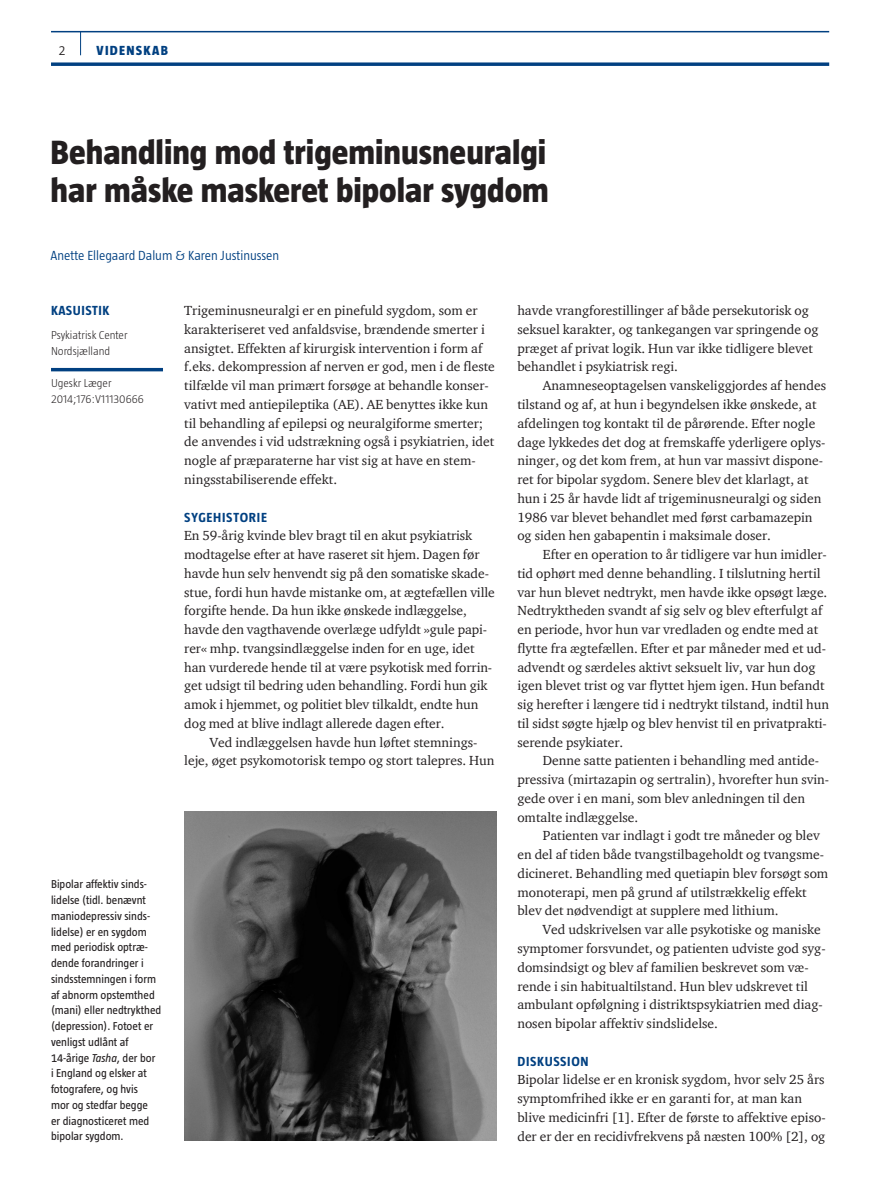
<style>
.page{position:relative;width:893px;height:1191px;background:#fff}
.page>*{position:absolute;margin:0;border:0;box-sizing:border-box;transform-origin:0 0}
.t1{font:800 34.5px/38.2px "Taz";color:#231f20}
.t2{font:13.5px/18.8px "ITC Charter Com";color:#231f20}
.t3{font:300 13.5px "Taz";color:#014081}
.t4{font:700 13.5px "Taz";letter-spacing:.05em;color:#014081}
.t5{font:800 13.5px "Taz";letter-spacing:.095em;color:#014081}
.t6{font:300 13.5px "Taz";color:#231f20}
.t7{font:11.7px/15.8px "Taz";color:#231f20}
.t8{font:300 11.7px/15.8px "Taz";color:#231f20}
.s1{font-style:italic}
</style>
<div class="page">
<hr style="left:51px;top:31px;width:778px;height:1px;background:#014081">
<svg style="left:51px;top:62px;width:778px;height:4px;background:#235991"></svg>
<svg style="left:80px;top:32px;width:1px;height:23px"></svg>
<hr style="left:51px;top:368px;width:112px;height:3px;background:#014081">
<img style="left:184px;top:811px;width:312px;height:329px">
<p class="t6" style="left:59px;top:43px;width:8px">2</p>
<p class="t5" style="left:97px;top:43px;width:73px">VIDENSKAB</p>
<h1 class="t1" style="left:51px;top:133px;width:500px">Behandling mod trigeminusneuralgi har måske maskeret bipolar sygdom</h1>
<p class="t3" style="left:51px;top:248px;width:230px">Anette Ellegaard Dalum &amp; Karen Justinussen</p>
<p class="t4" style="left:51px;top:303px;width:60px">KASUISTIK</p>
<p class="t8" style="left:51px;top:327px;width:78px">Psykiatrisk Center<br>Nordsjælland</p>
<p class="t8" style="left:51px;top:375px;width:94px">Ugeskr Læger<br>2014;176:V11130666</p>
<p class="t2" style="left:184px;top:301px;width:312px">Trigeminusneuralgi er en pinefuld sygdom, som er karakteriseret ved anfaldsvise, brændende smerter i ansigtet. Effekten af kirurgisk intervention i form af f.eks. dekompression af nerven er god, men i de fleste tilfælde vil man primært forsøge at behandle konser&shy;vativt med antiepileptika (AE). AE benyttes ikke kun til behandling af epilepsi og neuralgiforme smerter; de anvendes i vid udstrækning også i psykiatrien, idet nogle af præparaterne har vist sig at have en stem&shy;ningsstabiliserende effekt.</p>
<p class="t4" style="left:184px;top:509px;width:84px">SYGEHISTORIE</p>
<p class="t2" style="left:184px;top:526px;width:312px">En 59-årig kvinde blev bragt til en akut psykiatrisk modtagelse efter at have raseret sit hjem. Dagen før havde hun selv henvendt sig på den somatiske skade&shy;stue, fordi hun havde mistanke om, at ægtefællen ville forgifte hende. Da hun ikke ønskede indlæggelse, havde den vagthavende overlæge udfyldt »gule papi&shy;rer« mhp. tvangsindlæggelse inden for en uge, idet han vurderede hende til at være psykotisk med forrin&shy;get udsigt til bedring uden behandling. Fordi hun gik amok i hjemmet, og politiet blev tilkaldt, endte hun dog med at blive indlagt allerede dagen efter.</p>
<p class="t2" style="left:184px;top:732px;width:312px;text-indent:26px">Ved indlæggelsen havde hun løftet stemnings&shy;leje, øget psykomotorisk tempo og stort talepres. Hun</p>
<p class="t7" style="left:51px;top:876px;width:112px">Bipolar affektiv sinds&shy;lidelse (tidl. benævnt maniodepressiv sinds&shy;lidelse) er en sygdom med periodisk optræ&shy;dende forandringer i sindsstemningen i form af abnorm opstemthed (mani) eller nedtrykthed (depression). Fotoet er venligst udlånt af<br>14-årige <span class="s1">Tasha</span>, der bor<br>i England og elsker at fotografere, og hvis<br>mor og stedfar begge<br>er diagnosticeret med bipolar sygdom.</p>
<p class="t2" style="left:517px;top:301px;width:303px">havde vrangforestillinger af både persekutorisk og seksuel karakter, og tankegangen var springende og præget af privat logik. Hun var ikke tidligere blevet behandlet i psykiatrisk regi.</p>
<p class="t2" style="left:517px;top:376px;width:310px;text-indent:26px">Anamneseoptagelsen vanskeliggjordes af hendes tilstand og af, at hun i begyndelsen ikke ønskede, at afdelingen tog kontakt til de pårørende. Efter nogle dage lykkedes det dog at fremskaffe yderligere oplys&shy;ninger, og det kom frem, at hun var massivt dispone&shy;ret for bipolar sygdom. Senere blev det klarlagt, at hun i 25 år havde lidt af trigeminusneuralgi og siden 1986 var blevet behandlet med først carbamazepin og siden hen gabapentin i maksimale doser.</p>
<p class="t2" style="left:517px;top:545px;width:313px;text-indent:26px">Efter en operation to år tidligere var hun imidler&shy;tid ophørt med denne behandling. I tilslutning hertil var hun blevet nedtrykt, men havde ikke opsøgt læge.<br>Nedtryktheden svandt af sig selv og blev efterfulgt af en periode, hvor hun var vredladen og endte med at flytte fra ægtefællen. Efter et par måneder med et ud&shy;advendt og særdeles aktivt seksuelt liv, var hun dog igen blevet trist og var flyttet hjem igen. Hun befandt sig herefter i længere tid i nedtrykt tilstand, indtil hun til sidst søgte hjælp og blev henvist til en privatprakti&shy;serende psykiater.</p>
<p class="t2" style="left:517px;top:751px;width:313px;text-indent:26px">Denne satte patienten i behandling med antide&shy;pressiva (mirtazapin og sertralin), hvorefter hun svin&shy;gede over i en mani, som blev anledningen til den omtalte indlæggelse.</p>
<p class="t2" style="left:517px;top:826px;width:312px;text-indent:26px">Patienten var indlagt i godt tre måneder og blev en del af tiden både tvangstilbageholdt og tvangsme&shy;dicineret. Behandling med quetiapin blev forsøgt som monoterapi, men på grund af utilstrækkelig effekt blev det nødvendigt at supplere med lithium.</p>
<p class="t2" style="left:517px;top:920px;width:310px;text-indent:26px">Ved udskrivelsen var alle psykotiske og maniske symptomer forsvundet, og patienten udviste god syg&shy;domsindsigt og blev af familien beskrevet som væ&shy;rende i sin habitualtilstand. Hun blev udskrevet til ambulant opfølgning i distriktspsykiatrien med diag&shy;nosen bipolar affektiv sindslidelse.</p>
<p class="t4" style="left:517px;top:1053px;width:73px">DISKUSSION</p>
<p class="t2" style="left:517px;top:1070px;width:310px">Bipolar lidelse er en kronisk sygdom, hvor selv 25 års symptomfrihed ikke er en garanti for, at man kan blive medicinfri [1]. Efter de første to affektive episo&shy;der er der en recidivfrekvens på næsten 100% [2], og</p>
</div>
